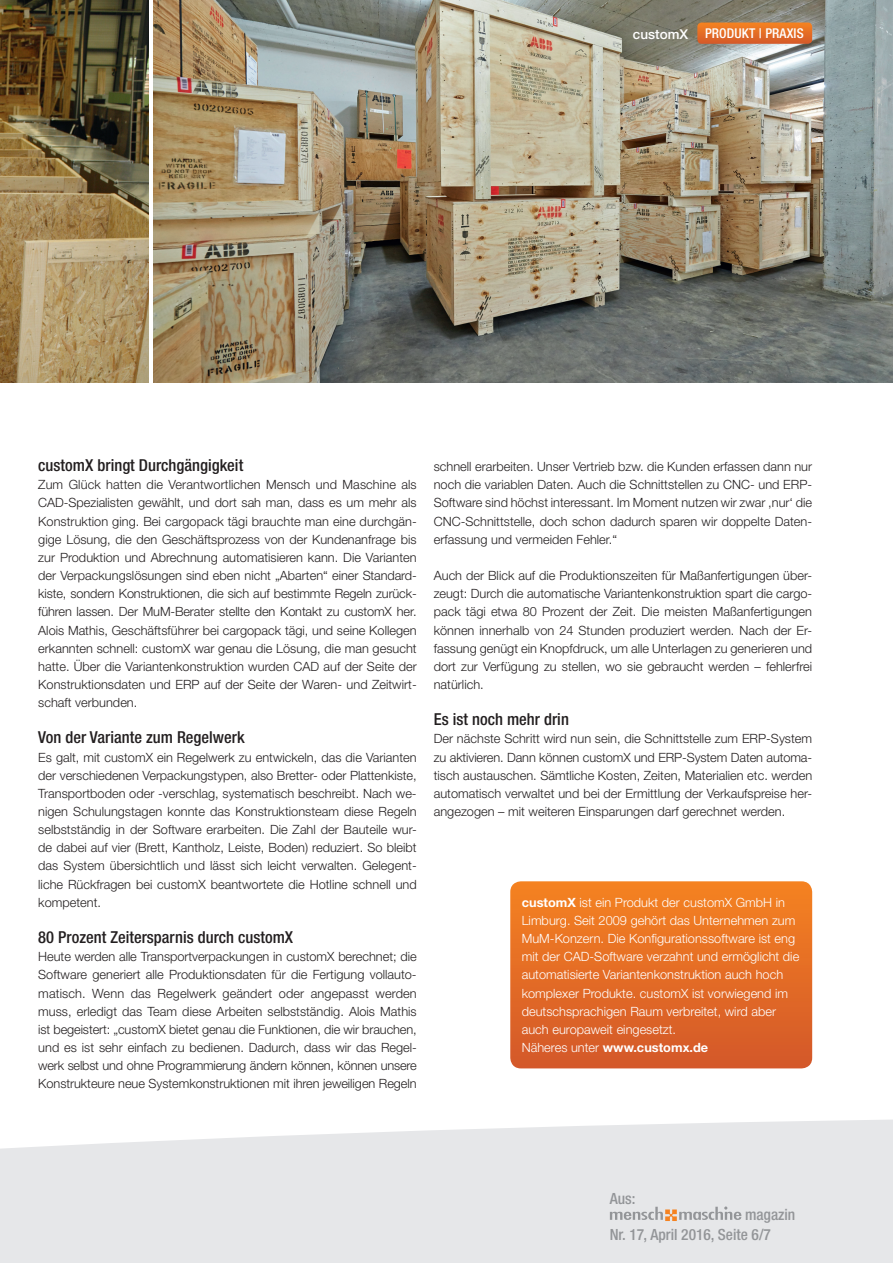
<style>
.page{position:relative;width:893px;height:1263px;background:#fff}
.page>*{position:absolute;margin:0;border:0;box-sizing:border-box;transform-origin:0 0}
.t1{font:500 condensed 16.5px "Helvetica Neue";color:#231f20}
.t2{font:500 condensed 15.45px "Helvetica Neue";color:#939598}
.t3{font:500 condensed 13.5px "Helvetica Neue";letter-spacing:.01em;color:#fff}
.t4{font:300 12.75px/18.1px "Helvetica Neue";color:#231f20;text-align:justify}
.t5{font:300 12.75px/18.1px "Helvetica Neue";color:#fff}
.s1{font-stretch:normal}
.s2{font-weight:700}
</style>
<div class="page">
<svg style="left:0;top:891px;width:893px;height:372px"></svg>
<svg style="left:610px;top:1206px;width:131px;height:15px;background:#cfcbc8"></svg>
<img style="left:0;top:0;width:149px;height:383px">
<img style="left:153px;top:0;width:740px;height:383px">
<svg style="left:697px;top:23px;width:115px;height:21px;background:#e26e27"></svg>
<svg style="left:510px;top:881px;width:302px;height:187px;background:#e46d26"></svg>
<p class="t3" style="left:633px;top:26px;width:172px"><span class="s1">customX</span> PRODUKT | PRAXIS</p>
<p class="t1" style="left:38px;top:455px;width:206px">customX bringt Durchgängigkeit</p>
<p class="t4" style="left:38px;top:475px;width:380px">Zum Glück hatten die Verantwortlichen Mensch und Maschine als CAD-Spezialisten gewählt, und dort sah man, dass es um mehr als Konstruktion ging. Bei cargopack tägi brauchte man eine durchgän&shy;gige Lösung, die den Geschäftsprozess von der Kundenanfrage bis zur Produktion und Abrechnung automatisieren kann. Die Varianten der Verpackungslösungen sind eben nicht „Abarten“ einer Standard&shy;kiste, sondern Konstruktionen, die sich auf bestimmte Regeln zurück&shy;führen lassen. Der MuM-Berater stellte den Kontakt zu customX her.<br>Alois Mathis, Geschäftsführer bei cargopack tägi, und seine Kollegen erkannten schnell: customX war genau die Lösung, die man gesucht hatte. Über die Variantenkonstruktion wurden CAD auf der Seite der Konstruktionsdaten und ERP auf der Seite der Waren- und Zeitwirt&shy;schaft verbunden.</p>
<p class="t1" style="left:38px;top:728px;width:208px">Von der Variante zum Regelwerk</p>
<p class="t4" style="left:38px;top:748px;width:380px">Es galt, mit customX ein Regelwerk zu entwickeln, das die Varianten der verschiedenen Verpackungstypen, also Bretter- oder Plattenkiste, Transportboden oder -verschlag, systematisch beschreibt. Nach we&shy;nigen Schulungstagen konnte das Konstruktionsteam diese Regeln selbstständig in der Software erarbeiten. Die Zahl der Bauteile wur&shy;de dabei auf vier (Brett, Kantholz, Leiste, Boden) reduziert. So bleibt das System übersichtlich und lässt sich leicht verwalten. Gelegent&shy;liche Rückfragen bei customX beantwortete die Hotline schnell und kompetent.</p>
<p class="t1" style="left:38px;top:927px;width:256px">80 Prozent Zeitersparnis durch customX</p>
<p class="t4" style="left:38px;top:947px;width:380px">Heute werden alle Transportverpackungen in customX berechnet; die Software generiert alle Produktionsdaten für die Fertigung vollauto&shy;matisch. Wenn das Regelwerk geändert oder angepasst werden muss, erledigt das Team diese Arbeiten selbstständig. Alois Mathis ist begeistert: „customX bietet genau die Funktionen, die wir brauchen, und es ist sehr einfach zu bedienen. Dadurch, dass wir das Regel&shy;werk selbst und ohne Programmierung ändern können, können unsere Konstrukteure neue Systemkonstruktionen mit ihren jeweiligen Regeln</p>
<p class="t4" style="left:434px;top:457px;width:380px">schnell erarbeiten. Unser Vertrieb bzw. die Kunden erfassen dann nur noch die variablen Daten. Auch die Schnittstellen zu CNC- und ERP-Software sind höchst interessant. Im Moment nutzen wir zwar ‚nur‘ die CNC-Schnittstelle, doch schon dadurch sparen wir doppelte Daten&shy;erfassung und vermeiden Fehler.“</p>
<p class="t4" style="left:434px;top:566px;width:380px">Auch der Blick auf die Produktionszeiten für Maßanfertigungen über&shy;zeugt: Durch die automatische Variantenkonstruktion spart die cargo&shy;pack tägi etwa 80 Prozent der Zeit. Die meisten Maßanfertigungen können innerhalb von 24 Stunden produziert werden. Nach der Er&shy;fassung genügt ein Knopfdruck, um alle Unterlagen zu generieren und dort zur Verfügung zu stellen, wo sie gebraucht werden – fehlerfrei natürlich.</p>
<p class="t1" style="left:434px;top:709px;width:137px">Es ist noch mehr drin</p>
<p class="t4" style="left:434px;top:729px;width:380px">Der nächste Schritt wird nun sein, die Schnittstelle zum ERP-System zu aktivieren. Dann können customX und ERP-System Daten automa&shy;tisch austauschen. Sämtliche Kosten, Zeiten, Materialien etc. werden automatisch verwaltet und bei der Ermittlung der Verkaufspreise her&shy;angezogen – mit weiteren Einsparungen darf gerechnet werden.</p>
<p class="t5" style="left:522px;top:893px;width:279px"><span class="s2">customX</span> ist ein Produkt der customX GmbH in Limburg. Seit 2009 gehört das Unternehmen zum MuM-Konzern. Die Konfigurationssoftware ist eng mit der CAD-Software verzahnt und ermöglicht die automatisierte Variantenkonstruktion auch hoch komplexer Produkte. customX ist vorwiegend im deutschsprachigen Raum verbreitet, wird aber auch europaweit eingesetzt.<br>Näheres unter <span class="s2">www.customx.de</span></p>
<p class="t2" style="left:610px;top:1189px;width:27px">Aus:</p>
<p class="t2" style="left:610px;top:1225px;width:163px">Nr. 17, April 2016, Seite 6/7</p>
<p class="t2" style="left:745px;top:1205px;width:52px">magazin</p>
</div>
